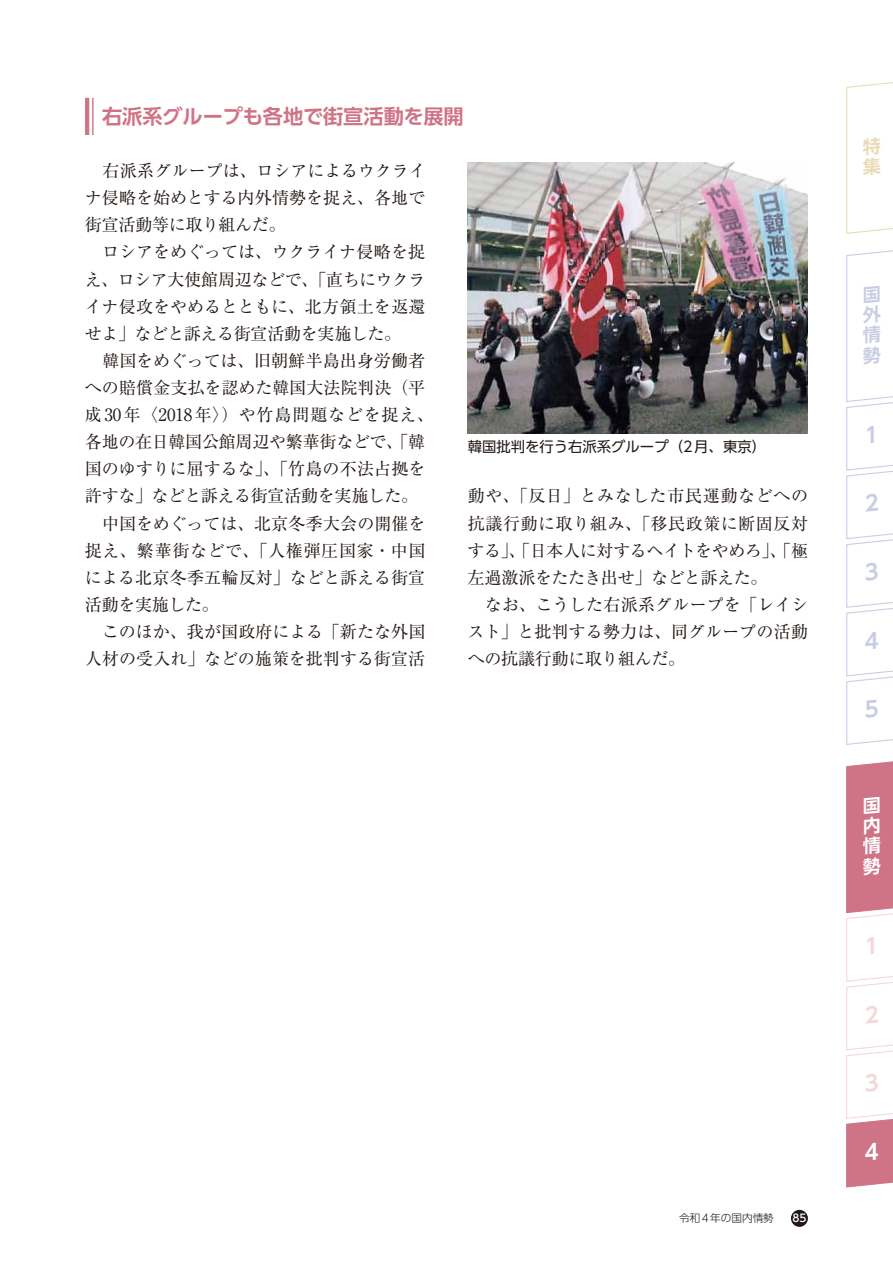
<style>
.page{position:relative;width:893px;height:1263px;background:#fff}
.page>*{position:absolute;margin:0;border:0;box-sizing:border-box;transform-origin:0 0}
.t1{font:700 20.25px "UD Shin Go Pr 6 N De";color:#cf7487}
.t2{font:700 18px/20.2px "UD Shin Go Pr 6 N De";color:#c8cde3}
.t3{font:700 18px/20.2px "UD Shin Go Pr 6 N De";color:#fff}
.t4{font:16.95px/27.2px "Ryumin Pr 6 N";color:#221815}
.t5{font:14.4px "UD Shin Go Pr 6 N";color:#221815}
.t6{font:300 10.65px "UD Shin Go Pr 6 N";color:#221815}
.t7{font:500 10.65px "UD Shin Go Pr 6 N";color:#fff}
</style>
<div class="page">
<div style="left:791px;top:1210px;width:17px;height:17px;background:#221815;border-radius:50%"></div>
<hr style="left:85px;top:98px;width:4px;height:37px;background:#cf7487">
<hr style="left:92px;top:98px;width:2px;height:37px;background:#cf7487">
<img style="left:468px;top:162px;width:340px;height:272px">
<svg style="left:846px;top:250px;width:47px;height:495px"></svg>
<svg style="left:846px;top:761px;width:47px;height:427px"></svg>
<svg style="left:846px;top:82px;width:47px;height:152px"></svg>
<p class="t1" style="left:102px;top:100px;width:363px">右派系グループも各地で街宣活動を展開</p>
<p class="t4" style="left:85px;top:156px;width:351px">　右派系グループは、ロシアによるウクライナ侵略を始めとする内外情勢を捉え、各地で街宣活動等に取り組んだ。<br>　ロシアをめぐっては、ウクライナ侵略を捉え、ロシア大使館周辺などで、「直ちにウクライナ侵攻をやめるとともに、北方領土を返還せよ」などと訴える街宣活動を実施した。<br>　韓国をめぐっては、旧朝鮮半島出身労働者への賠償金支払を認めた韓国大法院判決（平成30年〈2018年〉）や竹島問題などを捉え、各地の在日韓国公館周辺や繁華街などで､「韓国のゆすりに屈するな」､「竹島の不法占拠を許すな」などと訴える街宣活動を実施した。　中国をめぐっては、北京冬季大会の開催を捉え、繁華街などで､「人権弾圧国家・中国による北京冬季五輪反対」などと訴える街宣活動を実施した。<br>　このほか、我が国政府による「新たな外国人材の受入れ」などの施策を批判する街宣活</p>
<p class="t5" style="left:468px;top:435px;width:300px">韓国批判を行う右派系グループ（2月、東京）</p>
<p class="t4" style="left:468px;top:482px;width:342px">動や､「反日」とみなした市民運動などへの抗議行動に取り組み､「移民政策に断固反対する」､「日本人に対するヘイトをやめろ」､「極左過激派をたたき出せ」などと訴えた。<br>　なお、こうした右派系グループを「レイシスト」と批判する勢力は、同グループの活動への抗議行動に取り組んだ。</p>
<p class="t2" style="left:856px;top:285px;width:16px;rotate:-5deg">国外情勢</p>
<p class="t3" style="left:856px;top:796px;width:16px;rotate:-5deg">国内情勢</p>
<p class="t6" style="left:679px;top:1210px;width:96px">令和4年の国内情勢</p>
<p class="t7" style="left:792px;top:1210px;width:16px">85</p>
</div>
